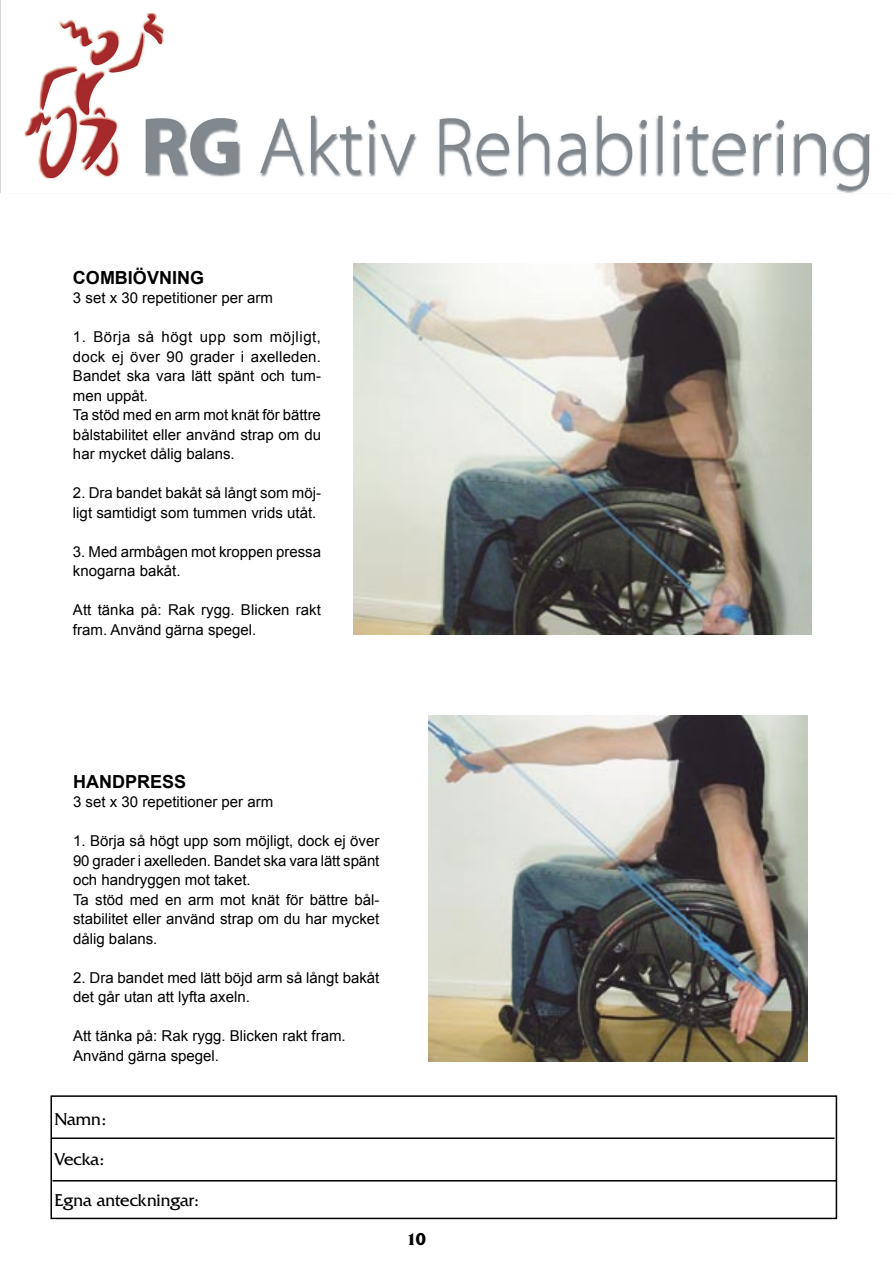
<style>
.page{position:relative;width:893px;height:1263px;background:#fff}
.page>*{position:absolute;margin:0;border:0;box-sizing:border-box;transform-origin:0 0}
.t1{font:18px "Friz Quadrata";letter-spacing:-.005em;color:#000}
.Ingress{font:700 18px "Arial";color:#000}
.t2{font:700 18px "Friz Quadrata";color:#000}
.Styrketext{font:15px/19.5px "Arial";color:#000;text-align:justify}
</style>
<div class="page">
<div style="left:50px;top:1095px;width:787px;height:124px;border:2px solid #000"></div>
<hr style="left:51px;top:1137px;width:783px;height:2px;background:#000">
<hr style="left:52px;top:1180px;width:785px;height:1px;background:#000">
<img style="left:353px;top:264px;width:458px;height:370px">
<img style="left:429px;top:715px;width:379px;height:346px">
<img style="left:24px;top:12px;width:846px;height:180px">
<p class="Ingress" style="left:73px;top:266px;width:133px">COMBIÖVNING</p>
<p class="Styrketext" style="left:73px;top:288px;width:202px">3 set x 30 repetitioner per arm</p>
<p class="Styrketext" style="left:73px;top:327px;width:250px">1. Börja så högt upp som möjligt, dock ej över 90 grader i axelleden.<br>Bandet ska vara lätt spänt och tum&shy;men uppåt.</p>
<p class="Styrketext" style="left:73px;top:405px;width:250px">Ta stöd med en arm mot knät för bättre bålstabilitet eller använd strap om du har mycket dålig balans.</p>
<p class="Styrketext" style="left:73px;top:483px;width:250px">2. Dra bandet bakåt så långt som möj&shy;ligt samtidigt som tummen vrids utåt.</p>
<p class="Styrketext" style="left:73px;top:542px;width:250px">3. Med armbågen mot kroppen pressa knogarna bakåt.</p>
<p class="Styrketext" style="left:73px;top:600px;width:249px">Att tänka på: Rak rygg. Blicken rakt fram. Använd gärna spegel.</p>
<p class="Ingress" style="left:73px;top:769px;width:115px">HANDPRESS</p>
<p class="Styrketext" style="left:73px;top:792px;width:202px">3 set x 30 repetitioner per arm</p>
<p class="Styrketext" style="left:73px;top:831px;width:308px">1. Börja så högt upp som möjligt, dock ej över 90 grader i axelleden. Bandet ska vara lätt spänt och handryggen mot taket.</p>
<p class="Styrketext" style="left:73px;top:890px;width:308px">Ta stöd med en arm mot knät för bättre bål&shy;stabilitet eller använd strap om du har mycket dålig balans.</p>
<p class="Styrketext" style="left:73px;top:968px;width:308px">2. Dra bandet med lätt böjd arm så långt bakåt det går utan att lyfta axeln.</p>
<p class="Styrketext" style="left:73px;top:1026px;width:274px">Att tänka på: Rak rygg. Blicken rakt fram.</p>
<p class="Styrketext" style="left:73px;top:1046px;width:147px">Använd gärna spegel.</p>
<p class="t1" style="left:54px;top:1109px;width:54px">Namn:</p>
<p class="t1" style="left:54px;top:1149px;width:52px">Vecka:</p>
<p class="t1" style="left:54px;top:1190px;width:146px">Egna anteckningar:</p>
<p class="t2" style="left:407px;top:1229px;width:21px">10</p>
</div>
